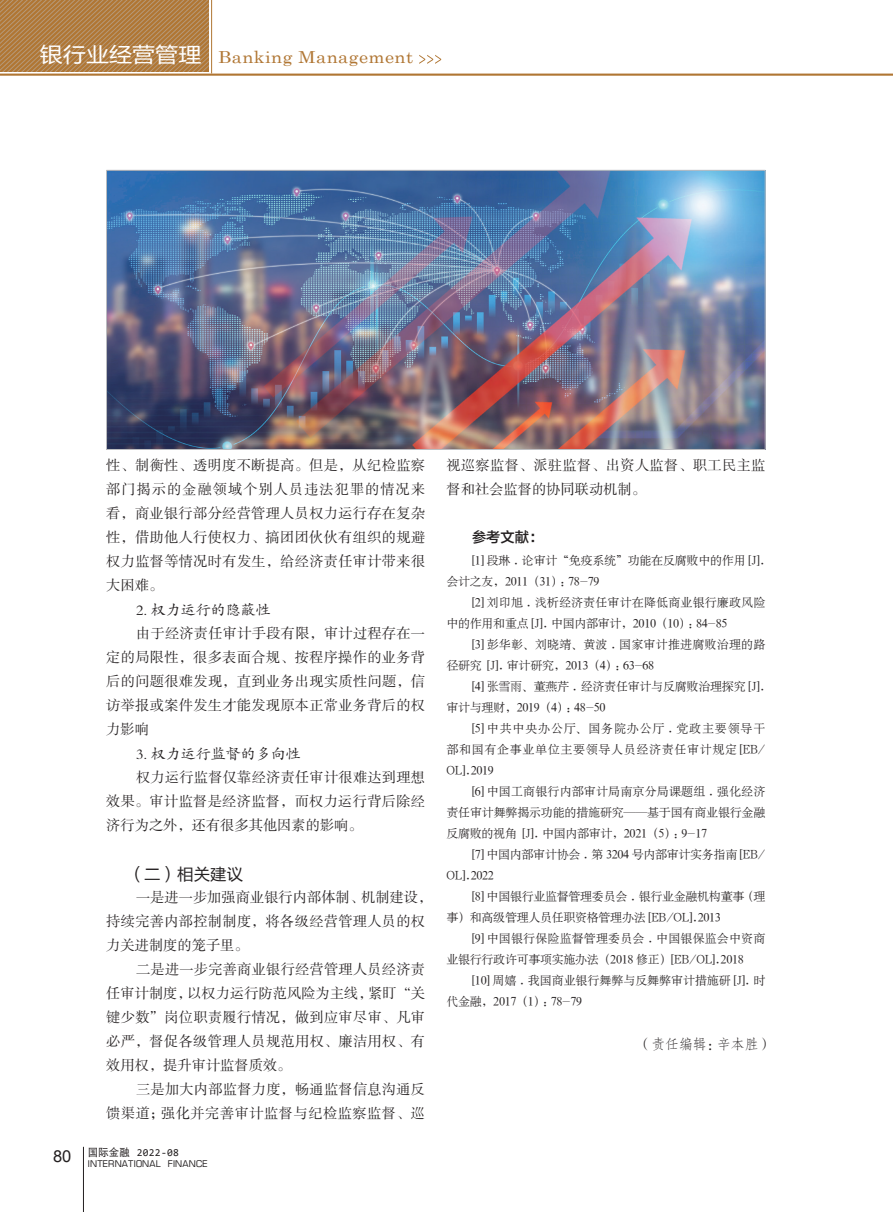
<style>
.page{position:relative;width:893px;height:1212px;background:#fff}
.page>*{position:absolute;margin:0;border:0;box-sizing:border-box;transform-origin:0 0}
.t1{font:16.5px "Century Schoolbook";letter-spacing:.025em;color:#b07633;scale:1.1 1}
.t2{font:16.5px "FZLTHK GBK1 0";color:#231f20}
.t3{font:15px "FZKTJW GB1 0";color:#231f20}
.t4{font:14.25px/24px "FZSSJW GB1 0";letter-spacing:.02em;color:#231f20;text-align:justify}
.t5{font:14.25px/24px "FZSSJW GB1 0";color:#231f20}
.t6{font:14.25px "FZFSJW GB1 0";color:#231f20}
.t7{font:14.25px "FZLTZHK GBK1 0";color:#231f20}
.t8{font:12px/21px "H Ya 6 gj";letter-spacing:-.02em;color:#231f20}
.t9{font:12px/21px "H Ya 6 gj";letter-spacing:.01em;color:#231f20}
.t10{font:12px/21px "H Ya 6 gj";letter-spacing:.015em;color:#231f20}
.t11{font:10.5px "Consolas";letter-spacing:.025em;color:#231f20}
.t12{font:9px "Eurostile";letter-spacing:.025em;color:#231f20}
.s1{font-family:"FZLTHJW GB1 0";font-size:21px;color:#fff}
.s2{font-family:"DFP Hei W5 GB"}
</style>
<div class="page">
<hr style="left:0;top:74px;width:893px;height:2px;background:#b07633">
<svg style="left:419px;top:55px;width:22px;height:9px"></svg>
<hr style="left:211px;top:0;width:1px;height:73px;background:#b07633">
<hr style="left:83px;top:1147px;width:1px;height:65px;background:#231f20">
<svg style="left:0;top:0;width:209px;height:72px;background:#b18048"></svg>
<img style="left:108px;top:172px;width:655px;height:276px">
<div style="left:106px;top:170px;width:659px;height:280px;border:1px solid #bcbdc0"></div>
<p class="t1" style="left:40px;top:43px;width:341px"><span class="s1">银行业经营管理</span> Banking Management</p>
<p class="t4" style="left:106px;top:454px;width:320px">性、制衡性、透明度不断提高。但是，从纪检监察部门揭示的金融领域个别人员违法犯罪的情况来看，商业银行部分经营管理人员权力运行存在复杂性，借助他人行使权力、搞团团伙伙有组织的规避权力监督等情况时有发生，给经济责任审计带来很大困难。</p>
<p class="t3" style="left:136px;top:602px;width:136px">2. 权力运行的隐蔽性</p>
<p class="t4" style="left:106px;top:622px;width:320px;text-indent:30px">由于经济责任审计手段有限，审计过程存在一定的局限性，很多表面合规、按程序操作的业务背后的问题很难发现，直到业务出现实质性问题，信访举报或案件发生才能发现原本正常业务背后的权力影响</p>
<p class="t3" style="left:136px;top:746px;width:166px">3. 权力运行监督的多向性</p>
<p class="t4" style="left:106px;top:766px;width:320px;text-indent:30px">权力运行监督仅靠经济责任审计很难达到理想效果。审计监督是经济监督，而权力运行背后除经济行为之外，还有很多其他因素的影响。</p>
<p class="t2" style="left:128px;top:865px;width:117px">（二）相关建议</p>
<p class="t5" style="left:106px;top:886px;width:328px;text-indent:30px">一是进一步加强商业银行内部体制、机制建设，持续完善内部控制制度，将各级经营管理人员的权力关进制度的笼子里。</p>
<p class="t4" style="left:106px;top:958px;width:320px;text-indent:30px">二是进一步完善商业银行经营管理人员经济责任审计制度，以权力运行防范风险为主线，紧盯“关键少数”岗位职责履行情况，做到应审尽审、凡审必严，督促各级管理人员规范用权、廉洁用权、有效用权，提升审计监督质效。</p>
<p class="t4" style="left:106px;top:1078px;width:320px;text-align:right">三是加大内部监督力度，畅通监督信息沟通反<br>馈渠道；强化并完善审计监督与纪检监察监督、巡</p>
<p class="t11" style="left:88px;top:1145px;width:92px"><span class="s2">国际金融</span> 2022-08</p>
<p class="t12" style="left:53px;top:1158px;width:156px"><sup>80</sup> INTERNATIONAL FINANCE</p>
<p class="t4" style="left:446px;top:454px;width:320px">视巡察监督、派驻监督、出资人监督、职工民主监督和社会监督的协同联动机制。</p>
<p class="t7" style="left:472px;top:529px;width:73px">参考文献：</p>
<p class="t8" style="left:446px;top:549px;width:320px;text-indent:26px">[1] 段琳 . 论审计“免疫系统”功能在反腐败中的作用 [J].会计之友，2011（31）：78-79</p>
<p class="t9" style="left:446px;top:591px;width:320px;text-indent:26px">[2] 刘印旭 . 浅析经济责任审计在降低商业银行廉政风险中的作用和重点 [J]. 中国内部审计，2010（10）：84-85</p>
<p class="t10" style="left:446px;top:633px;width:320px;text-indent:26px">[3] 彭华彰、刘晓靖、黄波 . 国家审计推进腐败治理的路径研究 [J]. 审计研究，2013（4）：63-68</p>
<p class="t8" style="left:446px;top:675px;width:320px;text-indent:26px">[4] 张雪雨、董燕芹 . 经济责任审计与反腐败治理探究 [J].审计与理财，2019（4）：48-50</p>
<p class="t8" style="left:446px;top:717px;width:320px;text-align:justify;text-indent:26px">[5] 中共中央办公厅、国务院办公厅 . 党政主要领导干部和国有企事业单位主要领导人员经济责任审计规定 [EB/ OL].2019</p>
<p class="t8" style="left:446px;top:780px;width:320px;text-align:justify;text-indent:26px">[6] 中国工商银行内部审计局南京分局课题组 . 强化经济责任审计舞弊揭示功能的措施研究——基于国有商业银行金融反腐败的视角 [J]. 中国内部审计，2021（5）：9-17</p>
<p class="t8" style="left:446px;top:843px;width:320px;text-indent:26px">[7] 中国内部审计协会 . 第 3204 号内部审计实务指南 [EB/<br>OL].2022</p>
<p class="t8" style="left:446px;top:885px;width:320px;text-indent:26px">[8] 中国银行业监督管理委员会 . 银行业金融机构董事（理事）和高级管理人员任职资格管理办法 [EB/OL].2013</p>
<p class="t8" style="left:446px;top:927px;width:320px;text-indent:26px">[9] 中国银行保险监督管理委员会 . 中国银保监会中资商业银行行政许可事项实施办法（2018 修正）[EB/OL].2018</p>
<p class="t8" style="left:446px;top:969px;width:320px;text-indent:26px">[10] 周嬉 . 我国商业银行舞弊与反舞弊审计措施研 [J]. 时代金融，2017（1）：78-79</p>
<p class="t6" style="left:637px;top:1036px;width:136px">（责任编辑：辛本胜）</p>
</div>
